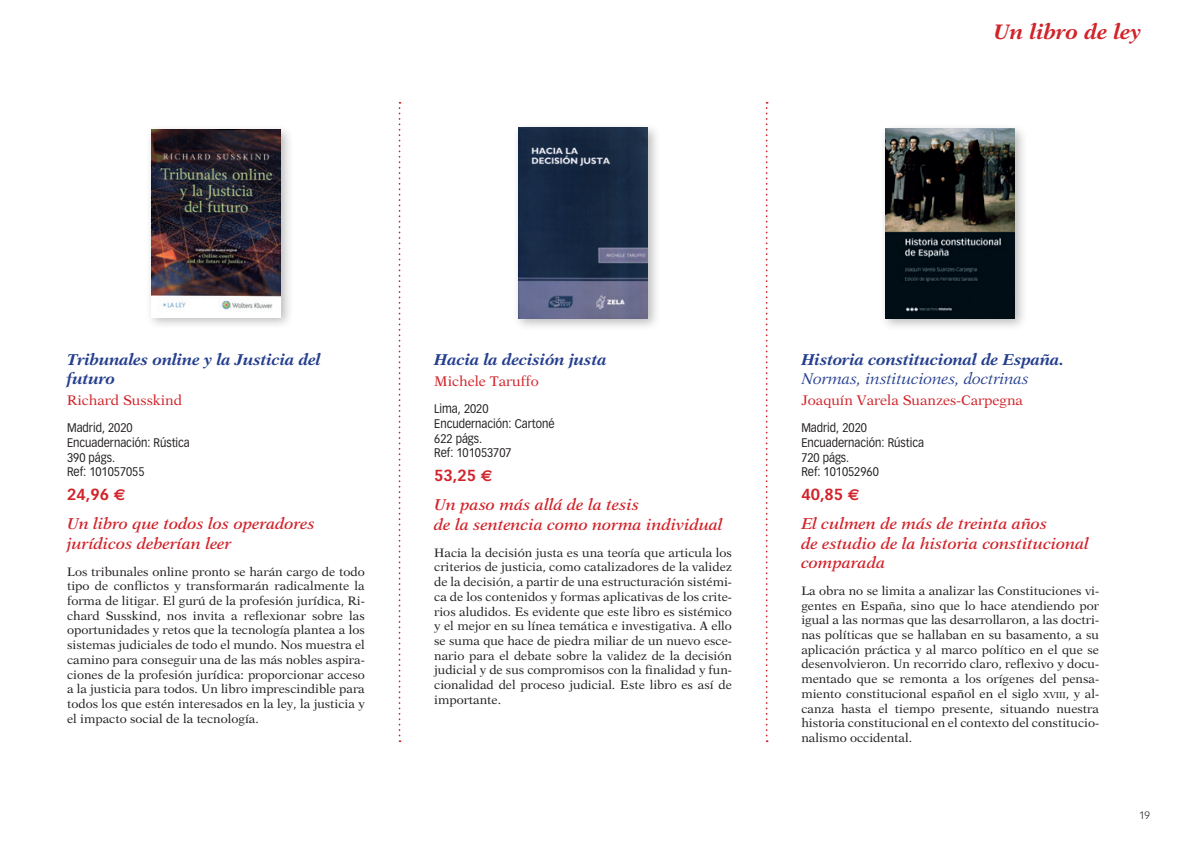
<style>
.page{position:relative;width:1191px;height:844px;background:#fff}
.page>*{position:absolute;margin:0;border:0;box-sizing:border-box;transform-origin:0 0}
.t1{font:italic 700 21px "New Aster";color:#d1232a}
.t2{font:italic 600 15.75px/19.2px "New Aster";color:#d1232a}
.t3{font:italic 700 15.75px/18.9px "New Aster";letter-spacing:-.01em;color:#253f8e}
.t4{font:italic 15.75px "New Aster";letter-spacing:-.01em;color:#253f8e}
.t5{font:700 15.75px "Vectora LH";color:#d1232a}
.t6{font:14px "New Aster";color:#d1232a}
.t7{font:12.25px/14.7px "New Aster";color:#231f20;text-align:justify}
.t8{font:12.25px/14.7px "Vectora LH";color:#231f20;scale:.9 1}
.t9{font:300 10.5px "Vectora LH";color:#231f20}
.s1{font-family:"Euro Sans"}
.s2{font-size:8.58px}
.s3{font-style:inherit}
</style>
<div class="page">
<svg style="left:399px;top:102px;width:1px;height:639px"></svg>
<svg style="left:765px;top:102px;width:2px;height:639px"></svg>
<div style="left:146px;top:124px;width:148px;height:206px;background:#231f20;opacity:.3"></div>
<img style="left:151px;top:130px;width:130px;height:187px">
<div style="left:513px;top:122px;width:148px;height:209px;background:#231f20;opacity:.3"></div>
<img style="left:518px;top:128px;width:130px;height:191px">
<div style="left:880px;top:123px;width:148px;height:208px;background:#231f20;opacity:.3"></div>
<img style="left:885px;top:129px;width:130px;height:189px">
<h1 class="t1" style="left:993px;top:19px;width:149px">Un libro de ley</h1>
<p class="t3" style="left:67px;top:350px;width:255px">Tribunales online y la Justicia del futuro</p>
<p class="t6" style="left:67px;top:392px;width:116px">Richard Susskind</p>
<p class="t8" style="left:67px;top:420px;width:138px">Madrid, 2020<br>Encuadernación: Rústica<br>390 págs.<br>Ref: 101057055</p>
<p class="t5" style="left:67px;top:485px;width:60px">24,96 <span class="s1">€</span></p>
<p class="t2" style="left:67px;top:514px;width:250px">Un libro que todos los operadores jurídicos deberían leer</p>
<p class="t7" style="left:67px;top:563px;width:299px">Los tribunales online pronto se harán cargo de todo tipo de conflictos y transformarán radicalmente la forma de litigar. El gurú de la profesión jurídica, Ri&shy;chard Susskind, nos invita a reflexionar sobre las oportunidades y retos que la tecnología plantea a los sistemas judiciales de todo el mundo. Nos muestra el camino para conseguir una de las más nobles aspira&shy;ciones de la profesión jurídica: proporcionar acceso a la justicia para todos. Un libro imprescindible para todos los que estén interesados en la ley, la justicia y el impacto social de la tecnología.</p>
<p class="t3" style="left:434px;top:350px;width:174px">Hacia la decisión justa</p>
<p class="t6" style="left:434px;top:373px;width:106px">Michele Taruffo</p>
<p class="t8" style="left:434px;top:401px;width:135px">Lima, 2020<br>Encudernación: Cartoné<br>622 págs.<br>Ref: 101053707</p>
<p class="t5" style="left:434px;top:466px;width:60px">53,25 <span class="s1">€</span></p>
<p class="t2" style="left:434px;top:495px;width:290px">Un paso más allá de la tesis<br>de la sentencia como norma individual</p>
<p class="t7" style="left:434px;top:545px;width:299px">Hacia la decisión justa es una teoría que articula los criterios de justicia, como catalizadores de la validez de la decisión, a partir de una estructuración sistémi&shy;ca de los contenidos y formas aplicativas de los crite&shy;rios aludidos. Es evidente que este libro es sistémico y el mejor en su línea temática e investigativa. A ello se suma que hace de piedra miliar de un nuevo esce&shy;nario para el debate sobre la validez de la decisión judicial y de sus compromisos con la finalidad y fun&shy;cionalidad del proceso judicial. Este libro es así de importante.</p>
<p class="t3" style="left:801px;top:350px;width:264px">Historia constitucional de España.</p>
<p class="t4" style="left:801px;top:369px;width:229px">Normas, instituciones, doctrinas</p>
<p class="t6" style="left:801px;top:392px;width:223px">Joaquín Varela Suanzes-Carpegna</p>
<p class="t8" style="left:801px;top:420px;width:138px">Madrid, 2020<br>Encuadernación: Rústica<br>720 págs.<br>Ref: 101052960</p>
<p class="t5" style="left:801px;top:485px;width:60px">40,85 <span class="s1">€</span></p>
<p class="t2" style="left:801px;top:514px;width:289px">El culmen de más de treinta años<br>de estudio de la historia constitucional comparada</p>
<p class="t7" style="left:801px;top:583px;width:299px">La obra no se limita a analizar las Constituciones vi&shy;gentes en España, sino que lo hace atendiendo por igual a las normas que las desarrollaron, a las doctri&shy;nas políticas que se hallaban en su basamento, a su aplicación práctica y al marco político en el que se desenvolvieron. Un recorrido claro, reflexivo y docu&shy;mentado que se remonta a los orígenes del pensa&shy;miento constitucional español en el siglo <span class="s2">xviii</span><span class="s3">,</span> y al&shy;canza hasta el tiempo presente, situando nuestra historia constitucional en el contexto del constitucio&shy;nalismo occidental.</p>
<p class="t9" style="left:1139px;top:809px;width:12px">19</p>
</div>
